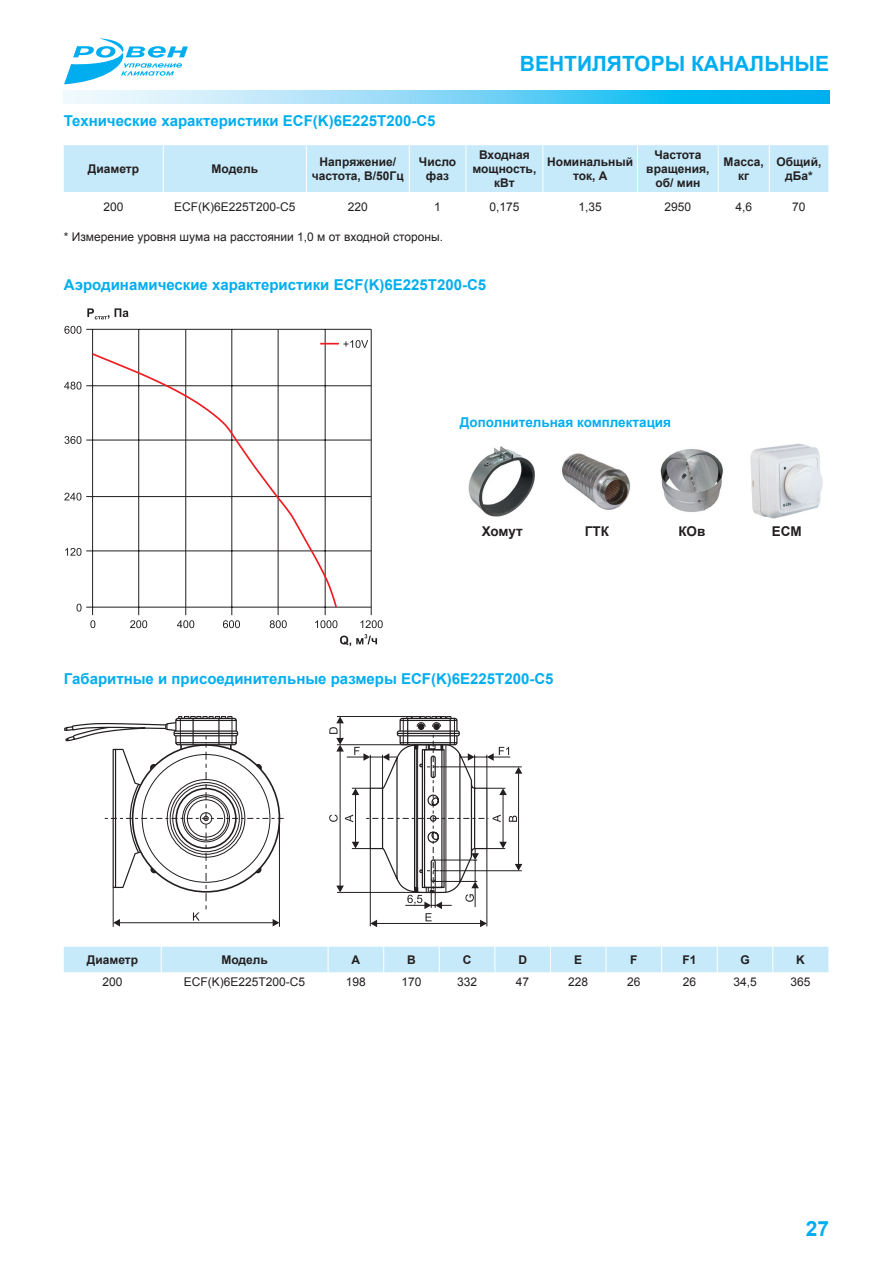
<style>
.page{position:relative;width:893px;height:1263px;background:#fff}
.page>*{position:absolute;margin:0;border:0;box-sizing:border-box;transform-origin:0 0}
.t1{font:700 21px "Arial";color:#00aeef}
.t2{font:700 15px "Arial";color:#00aeef}
.t3{font:700 13.5px "Arial";color:#00aeef}
.t4{font:700 13.5px "Arial";color:#231f20}
.t5{font:700 12px/14.4px "Arial";color:#231f20;text-align:center}
.t6{font:12px "Arial";color:#231f20}
</style>
<div class="page">
<svg style="left:64px;top:38px;width:124px;height:46px"></svg>
<svg style="left:64px;top:90px;width:765px;height:13px;background:#76d5f6"></svg>
<div style="left:64px;top:145px;width:764px;height:47px;background:#c6eafa"></div>
<hr style="left:163px;top:145px;width:1px;height:47px;background:#fff">
<hr style="left:306px;top:145px;width:1px;height:47px;background:#fff">
<hr style="left:409px;top:145px;width:1px;height:47px;background:#fff">
<hr style="left:466px;top:145px;width:1px;height:47px;background:#fff">
<hr style="left:542px;top:145px;width:1px;height:47px;background:#fff">
<hr style="left:637px;top:145px;width:1px;height:47px;background:#fff">
<hr style="left:718px;top:145px;width:1px;height:47px;background:#fff">
<hr style="left:769px;top:145px;width:1px;height:47px;background:#fff">
<hr style="left:113px;top:887px;width:1px;height:40px;background:#231f20">
<hr style="left:279px;top:819px;width:1px;height:108px;background:#231f20">
<svg style="left:64px;top:716px;width:220px;height:210px"></svg>
<svg style="left:329px;top:716px;width:193px;height:211px"></svg>
<div style="left:64px;top:947px;width:764px;height:26px;background:#c6eafa"></div>
<svg style="left:87px;top:308px;width:22px;height:11px"></svg>
<svg style="left:115px;top:308px;width:13px;height:9px"></svg>
<svg style="left:340px;top:634px;width:37px;height:12px"></svg>
<svg style="left:90px;top:620px;width:5px;height:8px"></svg>
<svg style="left:130px;top:620px;width:17px;height:8px"></svg>
<svg style="left:223px;top:620px;width:17px;height:8px"></svg>
<svg style="left:315px;top:620px;width:22px;height:8px"></svg>
<svg style="left:65px;top:548px;width:16px;height:8px"></svg>
<svg style="left:64px;top:493px;width:17px;height:7px"></svg>
<svg style="left:64px;top:436px;width:17px;height:8px"></svg>
<svg style="left:64px;top:382px;width:17px;height:7px"></svg>
<svg style="left:64px;top:326px;width:17px;height:8px"></svg>
<hr style="left:86px;top:550px;width:285px;height:1px;background:#231f20">
<hr style="left:86px;top:496px;width:285px;height:1px;background:#231f20">
<hr style="left:86px;top:440px;width:285px;height:1px;background:#231f20">
<hr style="left:86px;top:385px;width:285px;height:1px;background:#231f20">
<hr style="left:86px;top:329px;width:285px;height:1px;background:#231f20">
<hr style="left:92px;top:329px;width:1px;height:286px;background:#231f20">
<hr style="left:138px;top:329px;width:1px;height:286px;background:#231f20">
<hr style="left:231px;top:329px;width:1px;height:286px;background:#231f20">
<hr style="left:325px;top:329px;width:1px;height:286px;background:#231f20">
<hr style="left:86px;top:607px;width:285px;height:1px;background:#231f20">
<svg style="left:77px;top:604px;width:5px;height:7px"></svg>
<hr style="left:371px;top:329px;width:1px;height:286px;background:#231f20">
<svg style="left:177px;top:620px;width:17px;height:8px"></svg>
<hr style="left:185px;top:329px;width:1px;height:286px;background:#231f20">
<svg style="left:360px;top:620px;width:23px;height:8px"></svg>
<svg style="left:320px;top:340px;width:48px;height:8px"></svg>
<svg style="left:270px;top:620px;width:17px;height:8px"></svg>
<hr style="left:278px;top:329px;width:1px;height:286px;background:#231f20">
<svg style="left:90px;top:352px;width:248px;height:257px"></svg>
<img style="left:468px;top:446px;width:67px;height:71px">
<img style="left:562px;top:453px;width:68px;height:58px">
<img style="left:660px;top:449px;width:63px;height:63px">
<img style="left:750px;top:443px;width:73px;height:76px">
<p class="t2" style="left:64px;top:110px;width:373px">Технические характеристики ECF(K)6E225T200-C5</p>
<h1 class="t1" style="left:520px;top:49px;width:311px">вентиляторы канальные</h1>
<p class="t5" style="left:88px;top:162px;width:53px">Диаметр</p>
<p class="t5" style="left:212px;top:162px;width:48px">Модель</p>
<p class="t5" style="left:312px;top:155px;width:93px">Напряжение/ частота, В/50Гц</p>
<p class="t5" style="left:419px;top:155px;width:39px">Число фаз</p>
<p class="t5" style="left:472px;top:148px;width:65px">Входная мощность, кВт</p>
<p class="t5" style="left:547px;top:155px;width:87px">Номинальный ток, А</p>
<p class="t5" style="left:646px;top:148px;width:65px">Частота вращения, об/ мин</p>
<p class="t5" style="left:724px;top:155px;width:42px">Масса, кг</p>
<p class="t5" style="left:776px;top:155px;width:46px">Общий, дБа*</p>
<p class="t6" style="left:104px;top:199px;width:22px">200</p>
<p class="t6" style="left:174px;top:199px;width:123px">ECF(K)6E225T200-C5</p>
<p class="t6" style="left:348px;top:199px;width:22px">220</p>
<p class="t6" style="left:434px;top:199px;width:8px">1</p>
<p class="t6" style="left:489px;top:199px;width:32px">0,175</p>
<p class="t6" style="left:578px;top:199px;width:25px">1,35</p>
<p class="t6" style="left:665px;top:199px;width:28px">2950</p>
<p class="t6" style="left:735px;top:199px;width:18px">4,6</p>
<p class="t6" style="left:792px;top:199px;width:15px">70</p>
<p class="t6" style="left:64px;top:228px;width:381px">* Измерение уровня шума на расстоянии 1,0 м от входной стороны.</p>
<p class="t2" style="left:64px;top:274px;width:424px">Аэродинамические характеристики ECF(K)6E225T200-C5</p>
<p class="t3" style="left:460px;top:413px;width:213px">Дополнительная комплектация</p>
<p class="t4" style="left:482px;top:522px;width:42px">Хомут</p>
<p class="t4" style="left:585px;top:522px;width:26px">ГТК</p>
<p class="t4" style="left:678px;top:522px;width:29px">КОв</p>
<p class="t4" style="left:772px;top:522px;width:31px">ECM</p>
<p class="t2" style="left:64px;top:669px;width:491px">Габаритные и присоединительные размеры ECF(K)6E225T200-C5</p>
<p class="t5" style="left:87px;top:953px;width:53px">Диаметр</p>
<p class="t5" style="left:221px;top:953px;width:48px">Модель</p>
<p class="t5" style="left:352px;top:953px;width:10px">А</p>
<p class="t5" style="left:407px;top:953px;width:10px">В</p>
<p class="t5" style="left:463px;top:953px;width:10px">C</p>
<p class="t5" style="left:518px;top:953px;width:10px">D</p>
<p class="t5" style="left:574px;top:953px;width:10px">E</p>
<p class="t5" style="left:630px;top:953px;width:9px">F</p>
<p class="t5" style="left:682px;top:953px;width:16px">F1</p>
<p class="t5" style="left:740px;top:953px;width:11px">G</p>
<p class="t5" style="left:796px;top:953px;width:10px">K</p>
<p class="t6" style="left:102px;top:974px;width:22px">200</p>
<p class="t6" style="left:184px;top:974px;width:123px">ECF(K)6E225T200-C5</p>
<p class="t6" style="left:346px;top:974px;width:22px">198</p>
<p class="t6" style="left:401px;top:974px;width:22px">170</p>
<p class="t6" style="left:457px;top:974px;width:22px">332</p>
<p class="t6" style="left:516px;top:974px;width:15px">47</p>
<p class="t6" style="left:568px;top:974px;width:22px">228</p>
<p class="t6" style="left:627px;top:974px;width:15px">26</p>
<p class="t6" style="left:683px;top:974px;width:15px">26</p>
<p class="t6" style="left:733px;top:974px;width:25px">34,5</p>
<p class="t6" style="left:791px;top:974px;width:22px">365</p>
<h1 class="t1" style="left:806px;top:1214px;width:25px">27</h1>
</div>
